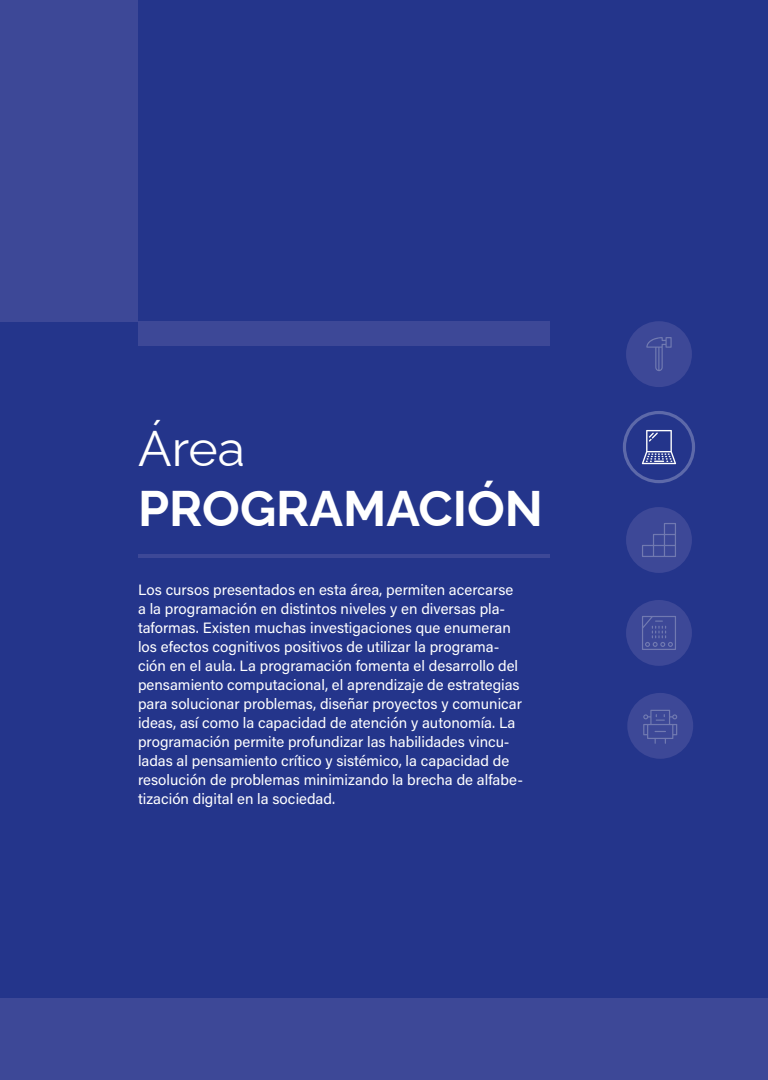
<style>
.page{position:relative;width:768px;height:1080px;background:#24358b}
.page>*{position:absolute;margin:0;border:0;box-sizing:border-box;transform-origin:0 0}
.t1{font:700 50px "Raleway";color:#fff}
.t2{font:50px "Raleway";color:#fff}
.t3{font:15px/19px "Acumin Pro";color:#fff}
</style>
<div class="page">
<svg style="left:626px;top:321px;width:66px;height:66px"></svg>
<svg style="left:623px;top:411px;width:72px;height:72px"></svg>
<svg style="left:626px;top:507px;width:66px;height:66px"></svg>
<svg style="left:627px;top:693px;width:66px;height:66px"></svg>
<svg style="left:626px;top:600px;width:66px;height:66px"></svg>
<hr style="left:138px;top:554px;width:412px;height:4px;background:#3d4897">
<div style="left:138px;top:321px;width:412px;height:24px;background:#3d4897"></div>
<div style="left:0;top:0;width:138px;height:321px;background:#3d4897"></div>
<div style="left:0;top:998px;width:768px;height:82px;background:#3d4897"></div>
<h1 class="t2" style="left:138px;top:408px;width:109px">Área</h1>
<h1 class="t1" style="left:138px;top:468px;width:407px">PROGRAMACIÓN</h1>
<p class="t3" style="left:138px;top:579px;width:387px">Los cursos presentados en esta área, permiten acercarse a la programación en distintos niveles y en diversas pla&shy;taformas. Existen muchas investigaciones que enumeran los efectos cognitivos positivos de utilizar la programa&shy;ción en el aula. La programación fomenta el desarrollo del pensamiento computacional, el aprendizaje de estrategias para solucionar problemas, diseñar proyectos y comunicar ideas, así como la capacidad de atención y autonomía. La programación permite profundizar las habilidades vincu&shy;ladas al pensamiento crítico y sistémico, la capacidad de resolución de problemas minimizando la brecha de alfabe&shy;tización digital en la sociedad.</p>
</div>
